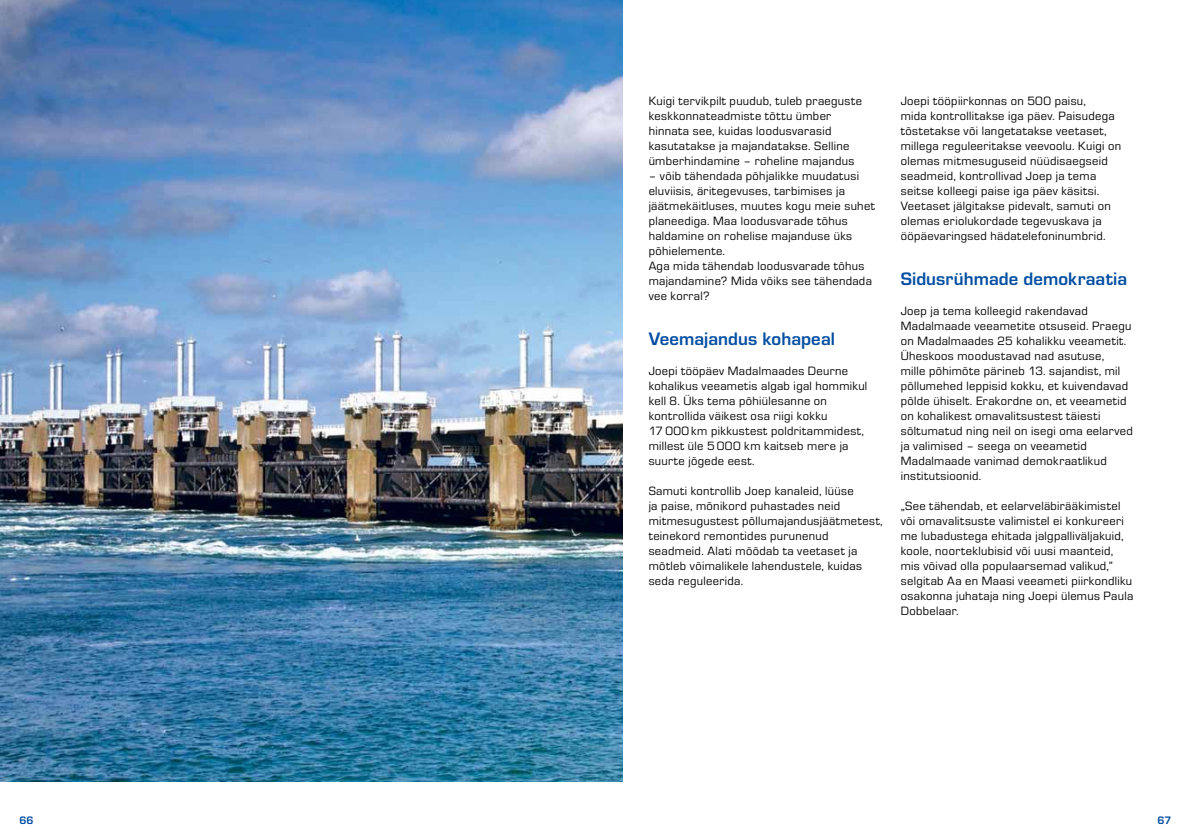
<style>
.page{position:relative;width:1191px;height:840px;background:#fff}
.page>*{position:absolute;margin:0;border:0;box-sizing:border-box;transform-origin:0 0}
.t1{font:700 18.75px "Eurostile OT";letter-spacing:.005em;color:#034ea2}
.t2{font:12.5px/15px "Eurostile OT";letter-spacing:.025em;color:#000}
.t3{font:700 11.25px "Eurostile OT";color:#034ea2}
</style>
<div class="page">
<img style="left:0;top:0;width:622px;height:781px">
<p class="t2" style="left:648px;top:94px;width:215px">Kuigi tervikpilt puudub, tuleb praeguste keskkonnateadmiste tõttu ümber hinnata see, kuidas loodusvarasid kasutatakse ja majandatakse. Selline ümberhindamine – roheline majandus</p>
<p class="t2" style="left:648px;top:169px;width:228px">– võib tähendada põhjalikke muudatusi eluviisis, äritegevuses, tarbimises ja jäätmekäitluses, muutes kogu meie suhet planeediga. Maa loodusvarade tõhus haldamine on rohelise majanduse üks põhielemente.<br>Aga mida tähendab loodusvarade tõhus majandamine? Mida võiks see tähendada vee korral?</p>
<h1 class="t1" style="left:648px;top:328px;width:188px">Veemajandus kohapeal</h1>
<p class="t2" style="left:648px;top:364px;width:220px">Joepi tööpäev Madalmaades Deurne kohalikus veeametis algab igal hommikul kell 8. Üks tema põhiülesanne on kontrollida väikest osa riigi kokku<br>17 000 km pikkustest poldritammidest, millest üle 5 000 km kaitseb mere ja suurte jõgede eest.</p>
<p class="t2" style="left:648px;top:484px;width:236px">Samuti kontrollib Joep kanaleid, lüüse<br>ja paise, mõnikord puhastades neid mitmesugustest põllumajandusjäätmetest, teinekord remontides purunenud seadmeid. Alati mõõdab ta veetaset ja mõtleb võimalikele lahendustele, kuidas seda reguleerida.</p>
<p class="t2" style="left:900px;top:94px;width:222px">Joepi tööpiirkonnas on 500 paisu,<br>mida kontrollitakse iga päev. Paisudega tõstetakse või langetatakse veetaset, millega reguleeritakse veevoolu. Kuigi on olemas mitmesuguseid nüüdisaegseid seadmeid, kontrollivad Joep ja tema seitse kolleegi paise iga päev käsitsi.<br>Veetaset jälgitakse pidevalt, samuti on olemas eriolukordade tegevuskava ja ööpäevaringsed hädatelefoninumbrid.</p>
<h1 class="t1" style="left:900px;top:268px;width:228px">Sidusrühmade demokraatia</h1>
<p class="t2" style="left:900px;top:304px;width:234px">Joep ja tema kolleegid rakendavad Madalmaade veeametite otsuseid. Praegu on Madalmaades 25 kohalikku veeametit.<br>Üheskoos moodustavad nad asutuse,<br>mille põhimõte pärineb 13. sajandist, mil põllumehed leppisid kokku, et kuivendavad põlde ühiselt. Erakordne on, et veeametid on kohalikest omavalitsustest täiesti sõltumatud ning neil on isegi oma eelarved ja valimised – seega on veeametid Madalmaade vanimad demokraatlikud institutsioonid.</p>
<p class="t2" style="left:900px;top:499px;width:234px">„See tähendab, et eelarveläbirääkimistel või omavalitsuste valimistel ei konkureeri me lubadustega ehitada jalgpalliväljakuid, koole, noorteklubisid või uusi maanteid, mis võivad olla populaarsemad valikud,” selgitab Aa en Maasi veeameti piirkondliku osakonna juhataja ning Joepi ülemus Paula Dobbelaar.</p>
<p class="t3" style="left:19px;top:814px;width:16px">66</p>
<p class="t3" style="left:1157px;top:814px;width:16px">67</p>
</div>
